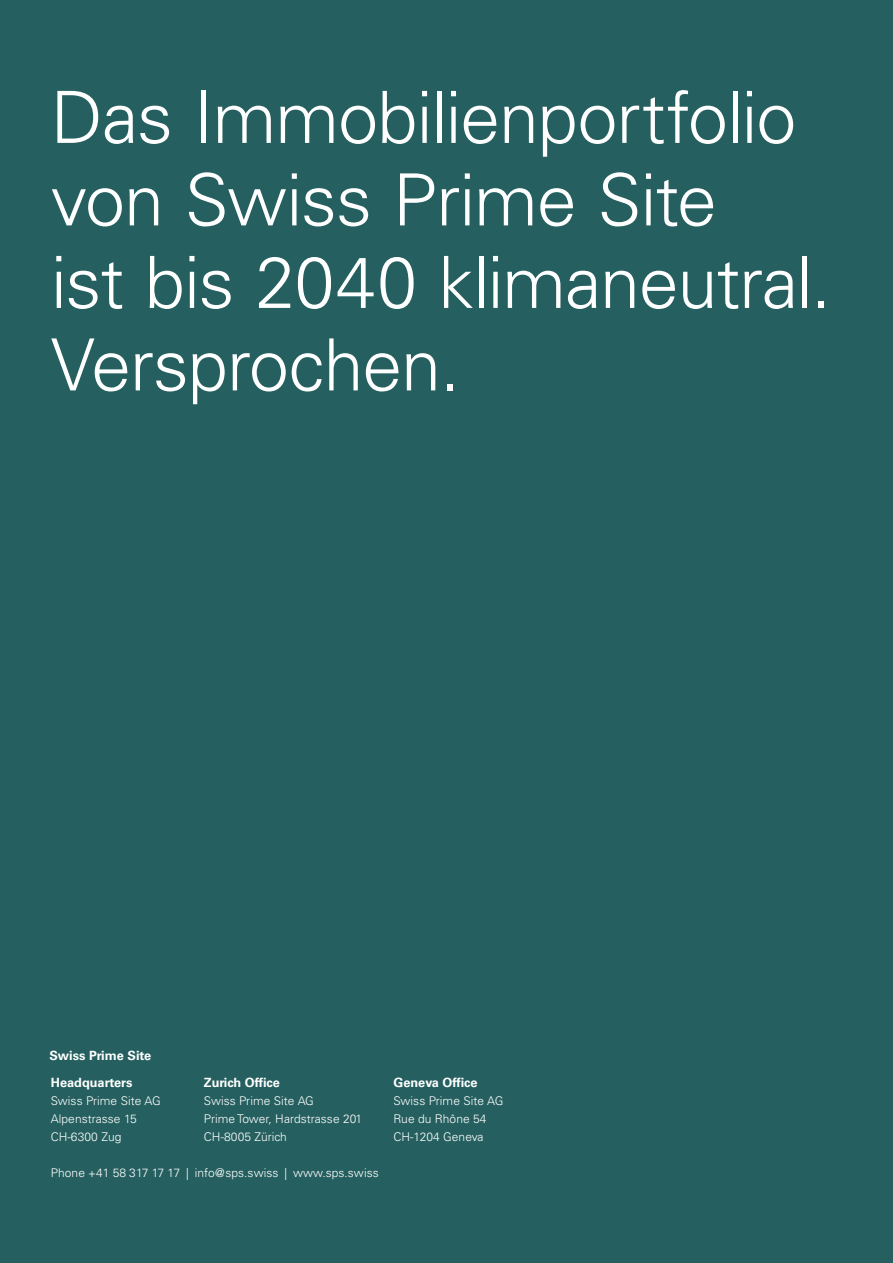
<style>
.page{position:relative;width:893px;height:1263px;background:#255f5f}
.page>*{position:absolute;margin:0;border:0;box-sizing:border-box;transform-origin:0 0}
._04_04_H1_48_Univers{font:300 72px/82.5px "Univers LT Std";letter-spacing:-.015em;color:#fff}
._04_12_H3{font:700 12.75px "Univers LT Std";color:#fff}
._04_14_GT_ohne_Einzu{font:300 12px "Univers LT Std";letter-spacing:.005em;color:#fff}
._04_14_GT_ohne_Einzu-2{font:300 12px "Univers LT Std";letter-spacing:-.015em;color:#fff}
</style>
<div class="page">
<p class="_04_04_H1_48_Univers" style="left:51px;top:76px;width:747px">Das I mmobilienportfolio von Swiss Prime Site</p>
<p class="_04_04_H1_48_Univers" style="left:51px;top:241px;width:782px">ist bis 2040 klimaneutral.<br>Versprochen.</p>
<p class="_04_12_H3" style="left:50px;top:1048px;width:103px">Swiss Prime Site</p>
<p class="_04_12_H3" style="left:51px;top:1075px;width:83px">Headquarters</p>
<p class="_04_14_GT_ohne_Einzu" style="left:51px;top:1094px;width:111px">Swiss Prime Site AG</p>
<p class="_04_14_GT_ohne_Einzu" style="left:51px;top:1112px;width:87px">Alpenstrasse 15</p>
<p class="_04_14_GT_ohne_Einzu" style="left:51px;top:1130px;width:72px">CH-6300 Zug</p>
<p class="_04_12_H3" style="left:204px;top:1075px;width:78px">Zurich Office</p>
<p class="_04_14_GT_ohne_Einzu" style="left:204px;top:1094px;width:111px">Swiss Prime Site AG</p>
<p class="_04_14_GT_ohne_Einzu-2" style="left:204px;top:1112px;width:160px">Prime Tower, H ardstrasse 201</p>
<p class="_04_14_GT_ohne_Einzu" style="left:204px;top:1130px;width:84px">CH-8005 Zürich</p>
<p class="_04_14_GT_ohne_Einzu" style="left:51px;top:1166px;width:329px">Phone +41 58 317 17 17 | info@sps.swiss | www.sps.swiss</p>
<p class="_04_12_H3" style="left:393px;top:1075px;width:86px">Geneva Office</p>
<p class="_04_14_GT_ohne_Einzu" style="left:393px;top:1094px;width:111px">Swiss Prime Site AG</p>
<p class="_04_14_GT_ohne_Einzu" style="left:393px;top:1112px;width:94px">Rue du Rhône 54</p>
<p class="_04_14_GT_ohne_Einzu" style="left:393px;top:1130px;width:92px">CH-1204 Geneva</p>
</div>
